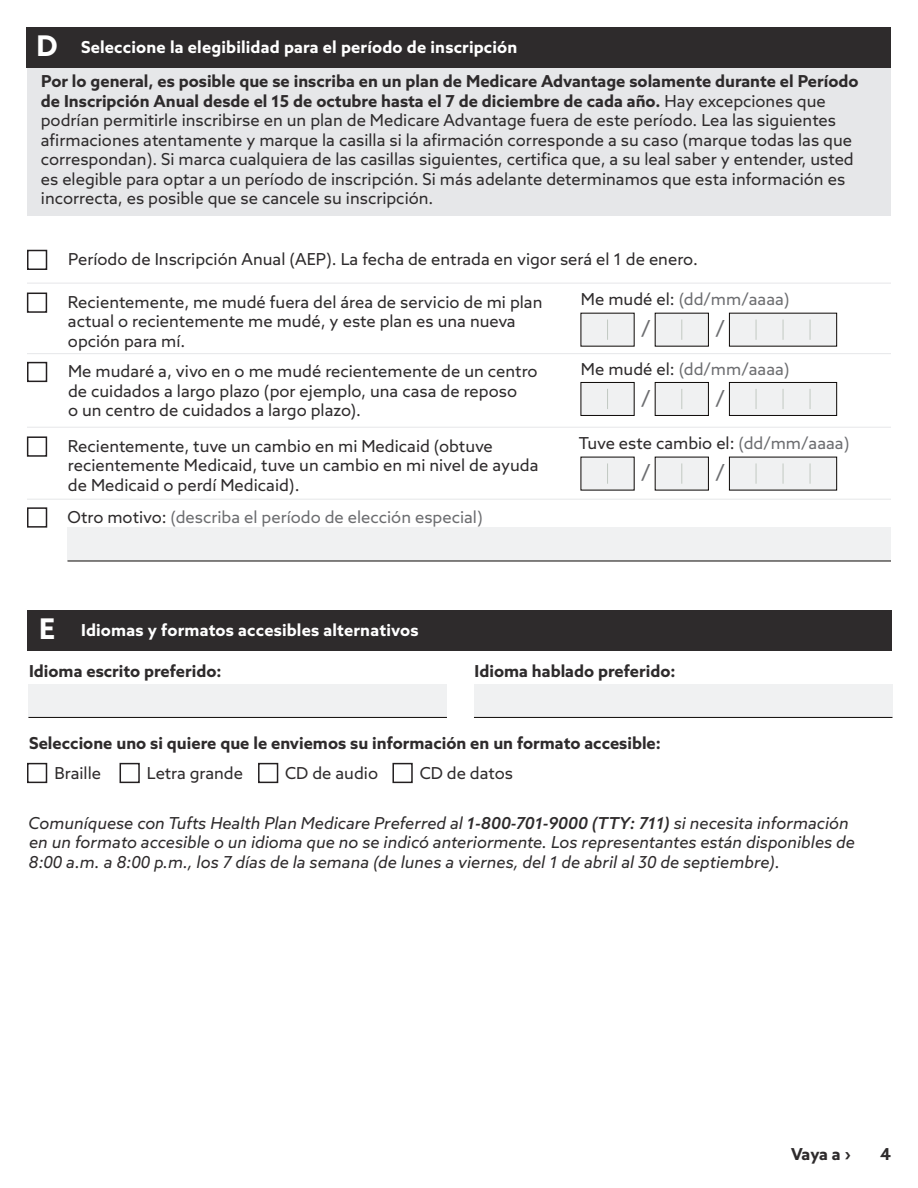
<style>
.page{position:relative;width:918px;height:1188px;background:#fff}
.page>*{position:absolute;margin:0;border:0;box-sizing:border-box;transform-origin:0 0}
.Section_Letter{font:700 28.5px "Point 32 Health Sans";color:#fff}
.Body{font:21px "Point 32 Health Sans";color:#6c6d70}
.Body-2{font:16.5px/19.5px "Point 32 Health Sans";color:#2e2b2c}
.Body-3{font:italic 16.5px/19.5px "Point 32 Health Sans";color:#2e2b2c}
.Body-4{font:700 16.5px "Point 32 Health Sans";color:#2e2b2c}
.Body-5{font:16.5px "Point 32 Health Sans";color:#6c6d70}
.t1{font:700 16.5px "Point 32 Health Sans";letter-spacing:.01em;color:#fff}
.SEP{font:16.5px "Point 32 Health Sans";color:#2e2b2c}
.s1{font-weight:700}
.s2{color:#2e2b2c}
.s3{color:#6c6d70}
.s4{font-weight:500}
</style>
<div class="page">
<div style="left:27px;top:68px;width:864px;height:148px;background:#e6e7e9"></div>
<div style="left:27px;top:27px;width:864px;height:41px;background:#2e2b2c"></div>
<div style="left:27px;top:293px;width:20px;height:20px;border:2px solid #231f20"></div>
<div style="left:581px;top:313px;width:54px;height:34px;background:#f0f1f2"></div>
<svg style="left:607px;top:320px;width:1px;height:20px"></svg>
<div style="left:655px;top:313px;width:54px;height:34px;background:#f0f1f2"></div>
<svg style="left:681px;top:320px;width:1px;height:20px"></svg>
<div style="left:729px;top:313px;width:108px;height:34px;background:#f0f1f2"></div>
<svg style="left:756px;top:320px;width:1px;height:20px"></svg>
<svg style="left:783px;top:320px;width:1px;height:20px"></svg>
<svg style="left:810px;top:320px;width:1px;height:20px"></svg>
<div style="left:27px;top:362px;width:20px;height:20px;border:2px solid #231f20"></div>
<div style="left:581px;top:382px;width:54px;height:34px;background:#f0f1f2;border:1px solid #0c0806"></div>
<svg style="left:607px;top:389px;width:1px;height:20px"></svg>
<div style="left:655px;top:382px;width:54px;height:34px;background:#f0f1f2;border:1px solid #0c0806"></div>
<svg style="left:681px;top:389px;width:1px;height:20px"></svg>
<div style="left:729px;top:382px;width:108px;height:34px;background:#f0f1f2;border:1px solid #0c0806"></div>
<svg style="left:756px;top:389px;width:1px;height:20px"></svg>
<svg style="left:783px;top:389px;width:1px;height:20px"></svg>
<svg style="left:810px;top:389px;width:1px;height:20px"></svg>
<div style="left:27px;top:436px;width:20px;height:21px;border:2px solid #231f20"></div>
<div style="left:581px;top:457px;width:54px;height:33px;background:#f0f1f2"></div>
<svg style="left:607px;top:463px;width:1px;height:21px"></svg>
<div style="left:655px;top:457px;width:54px;height:33px;background:#f0f1f2"></div>
<svg style="left:681px;top:463px;width:1px;height:21px"></svg>
<div style="left:729px;top:457px;width:108px;height:33px;background:#f0f1f2"></div>
<svg style="left:756px;top:463px;width:1px;height:21px"></svg>
<svg style="left:783px;top:463px;width:1px;height:21px"></svg>
<svg style="left:810px;top:463px;width:1px;height:21px"></svg>
<hr style="left:27px;top:353px;width:864px;height:1px;background:#e6e7e9">
<hr style="left:27px;top:427px;width:864px;height:1px;background:#e6e7e9">
<hr style="left:27px;top:499px;width:864px;height:1px;background:#e6e7e9">
<div style="left:68px;top:528px;width:823px;height:33px;background:#f0f1f2"></div>
<hr style="left:68px;top:561px;width:823px;height:1px;background:#0c0806">
<div style="left:27px;top:507px;width:20px;height:21px;border:2px solid #231f20"></div>
<div style="left:27px;top:610px;width:864px;height:40px;background:#2e2b2c"></div>
<div style="left:28px;top:684px;width:419px;height:34px;background:#f0f1f2"></div>
<hr style="left:28px;top:717px;width:419px;height:1px;background:#0c0806">
<div style="left:474px;top:684px;width:418px;height:34px;background:#f0f1f2"></div>
<hr style="left:474px;top:717px;width:418px;height:1px;background:#0c0806">
<div style="left:258px;top:763px;width:20px;height:20px;border:2px solid #231f20"></div>
<div style="left:120px;top:763px;width:20px;height:20px;border:2px solid #231f20"></div>
<div style="left:27px;top:763px;width:20px;height:20px;border:2px solid #231f20"></div>
<div style="left:392px;top:763px;width:21px;height:20px;border:2px solid #231f20"></div>
<div style="left:27px;top:250px;width:20px;height:20px;border:2px solid #231f20"></div>
<hr style="left:27px;top:283px;width:864px;height:1px;background:#e6e7e9">
<p class="Section_Letter" style="left:37px;top:28px;width:23px">D</p>
<h2 class="t1" style="left:81px;top:37px;width:438px">Seleccione la elegibilidad para el período de inscripción</h2>
<p class="Body-2" style="left:41px;top:72px;width:819px"><span class="s1">Por lo general, es posible que se inscriba en un plan de Medicare Advantage solamente durante el Período de Inscripción Anual desde el 15 de octubre hasta el 7 de diciembre de cada año.</span> Hay excepciones que podrían permitirle inscribirse en un plan de Medicare Advantage fuera de este período. Lea las siguientes afirmaciones atentamente y marque la casilla si la afirmación corresponde a su caso (marque todas las que correspondan). Si marca cualquiera de las casillas siguientes, certifica que, a su leal saber y entender, usted es elegible para optar a un período de inscripción. Si más adelante determinamos que esta información es incorrecta, es posible que se cancele su inscripción.</p>
<p class="SEP" style="left:68px;top:248px;width:631px">Período de Inscripción Anual (AEP). La fecha de entrada en vigor será el 1 de enero.</p>
<p class="Body-2" style="left:68px;top:292px;width:476px">Recientemente, me mudé fuera del área de servicio de mi plan actual o recientemente me mudé, y este plan es una nueva opción para mí.</p>
<p class="Body-5" style="left:581px;top:289px;width:210px"><span class="s2">Me mudé el:</span> (dd/mm/aaaa)</p>
<p class="Body" style="left:641px;top:315px;width:11px">/</p>
<p class="Body" style="left:716px;top:315px;width:11px">/</p>
<p class="Body-2" style="left:68px;top:361px;width:471px">Me mudaré a, vivo en o me mudé recientemente de un centro</p>
<p class="Body-5" style="left:581px;top:358px;width:210px"><span class="s2">Me mudé el:</span> (dd/mm/aaaa)</p>
<p class="Body-2" style="left:68px;top:381px;width:451px">de cuidados a largo plazo (por ejemplo, una casa de reposo o un centro de cuidados a largo plazo).</p>
<p class="Body" style="left:641px;top:385px;width:11px">/</p>
<p class="Body" style="left:716px;top:385px;width:11px">/</p>
<p class="Body-2" style="left:68px;top:436px;width:426px">Recientemente, tuve un cambio en mi Medicaid (obtuve</p>
<p class="Body-2" style="left:579px;top:433px;width:272px">Tuve este cambio el: <span class="s3">(dd/mm/aaaa)</span></p>
<p class="Body-2" style="left:68px;top:455px;width:472px">recientemente Medicaid, tuve un cambio en mi nivel de ayuda de Medicaid o perdí Medicaid).</p>
<p class="Body" style="left:641px;top:459px;width:11px">/</p>
<p class="Body" style="left:716px;top:459px;width:11px">/</p>
<p class="Body-5" style="left:68px;top:506px;width:417px"><span class="s2">Otro motivo:</span> (describa el período de elección especial)</p>
<p class="Section_Letter" style="left:39px;top:611px;width:17px">E</p>
<h2 class="t1" style="left:81px;top:619px;width:339px">Idiomas y formatos accesibles alternativos</h2>
<p class="Body-4" style="left:29px;top:660px;width:194px">Idioma escrito preferido:</p>
<p class="Body-4" style="left:475px;top:660px;width:202px">Idioma hablado preferido:</p>
<p class="Body-4" style="left:29px;top:732px;width:633px">Seleccione uno si quiere que le enviemos su información en un formato accesible:</p>
<p class="Body-2" style="left:54px;top:763px;width:48px">Braille</p>
<p class="Body-2" style="left:147px;top:763px;width:98px">Letra grande</p>
<p class="Body-2" style="left:285px;top:763px;width:94px">CD de audio</p>
<p class="Body-2" style="left:420px;top:763px;width:95px">CD de datos</p>
<p class="Body-3" style="left:29px;top:813px;width:828px">Comuníquese con Tufts Health Plan Medicare Preferred al <span class="s4">1-800-701-9000 (TTY: 711)</span> si necesita información en un formato accesible o un idioma que no se indicó anteriormente. Los representantes están disponibles de<br>8:00 a.m. a 8:00 p.m., los 7 días de la semana (de lunes a viernes, del 1 de abril al 30 de septiembre).</p>
<p class="Body-4" style="left:791px;top:1144px;width:61px">Vaya a ›</p>
<p class="Body-4" style="left:880px;top:1144px;width:12px">4</p>
</div>
